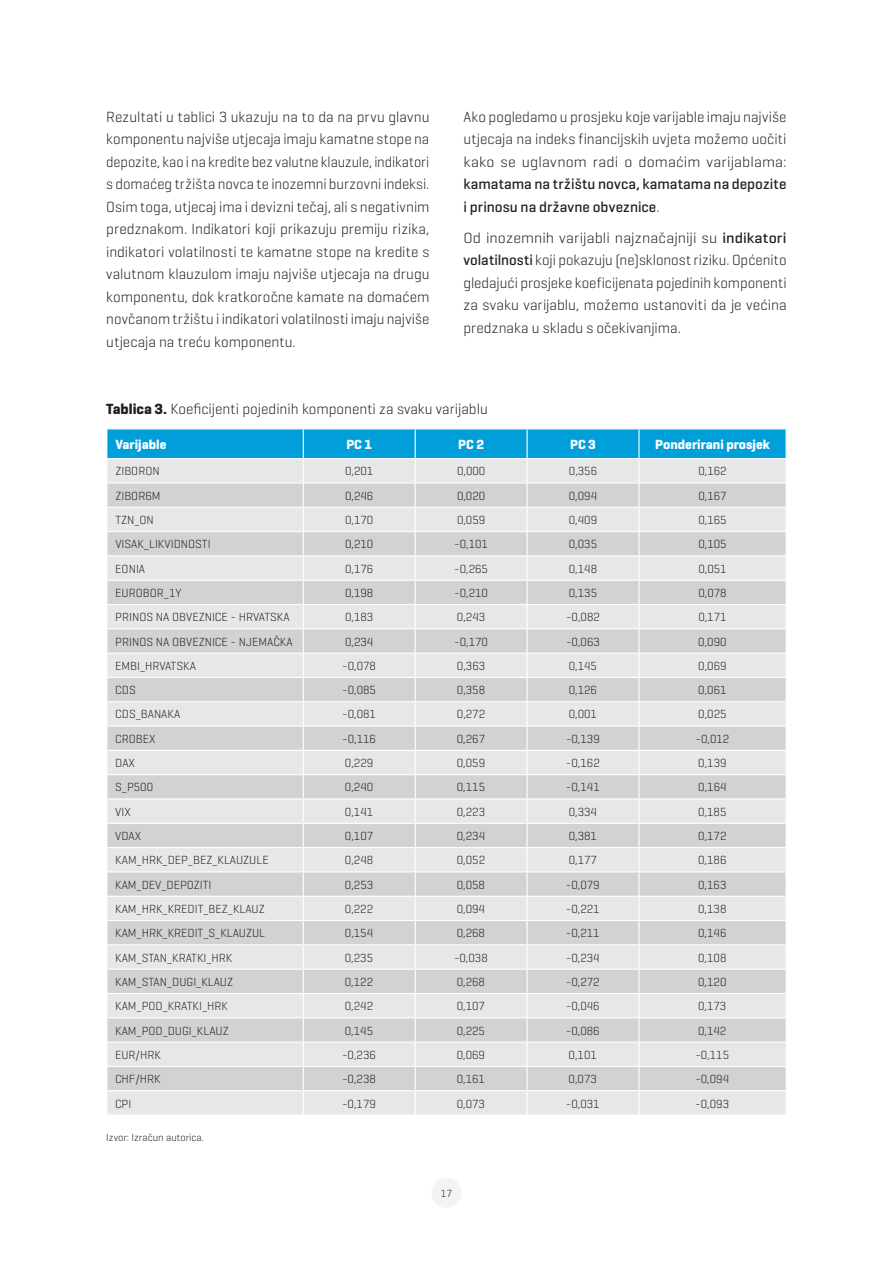
<style>
.page{position:relative;width:893px;height:1263px;background:#fff}
.page>*{position:absolute;margin:0;border:0;box-sizing:border-box;transform-origin:0 0}
.t1{font:300 15px/22.5px "Geogrotesque";color:#231f20;text-align:justify}
.t2{font:300 15px/22.5px "Geogrotesque";color:#231f20;text-align:justify;scale:1.05 1}
.t3{font:500 15px/22.5px "Geogrotesque";letter-spacing:.005em;color:#231f20}
.t4{font:700 13.5px "Geogrotesque";color:#fff}
.t5{font:300 12px "Geogrotesque";color:#231f20}
.t6{font:300 10.5px "Geogrotesque";color:#231f20}
.s1{font-weight:300}
.s2{font-weight:500}
.s3{font-weight:700}
</style>
<div class="page">
<div style="left:431px;top:1178px;width:31px;height:30px;background:#f2f3f4;border-radius:50%"></div>
<svg style="left:106px;top:429px;width:680px;height:685px;background:#d4dce0"></svg>
<hr style="left:785px;top:1091px;width:2px;height:23px;background:#fff">
<p class="t1" style="left:106px;top:105px;width:325px">Rezultati u tablici 3 ukazuju na to da na prvu glavnu komponentu najviše utjecaja imaju kamatne stope na depozite, kao i na kredite bez valutne klauzule, indikatori s domaćeg tržišta novca te inozemni burzovni indeksi.<br>Osim toga, utjecaj ima i devizni tečaj, ali s negativnim predznakom. Indikatori koji prikazuju premiju rizika, indikatori volatilnosti te kamatne stope na kredite s valutnom klauzulom imaju najviše utjecaja na drugu komponentu, dok kratkoročne kamate na domaćem novčanom tržištu i indikatori volatilnosti imaju najviše utjecaja na treću komponentu.</p>
<p class="t1" style="left:463px;top:105px;width:325px">Ako pogledamo u prosjeku koje varijable imaju najviše utjecaja na indeks financijskih uvjeta možemo uočiti kako se uglavnom radi o domaćim varijablama:</p>
<p class="t3" style="left:463px;top:173px;width:325px">kamatama na tržištu novca, kamatama na depozite i prinosu na državne obveznice<span class="s1">.</span></p>
<p class="t2" style="left:463px;top:226px;width:309px">Od inozemnih varijabli najznačajniji su <span class="s2">indikatori volatilnosti</span> koji pokazuju (ne)sklonost riziku. Općenito gledajući prosjeke koeficijenata pojedinih komponenti za svaku varijablu, možemo ustanoviti da je većina predznaka u skladu s očekivanjima.</p>
<p class="t1" style="left:106px;top:397px;width:383px"><span class="s3">Tablica 3.</span> Koeficijenti pojedinih komponenti za svaku varijablu</p>
<p class="t4" style="left:115px;top:436px;width:53px">Varijable</p>
<p class="t4" style="left:346px;top:436px;width:27px">PC 1</p>
<p class="t4" style="left:458px;top:436px;width:27px">PC 2</p>
<p class="t4" style="left:570px;top:436px;width:27px">PC 3</p>
<p class="t4" style="left:655px;top:436px;width:116px">Ponderirani prosjek</p>
<p class="t5" style="left:115px;top:464px;width:46px">ZIBORON</p>
<p class="t5" style="left:345px;top:464px;width:30px">0,201</p>
<p class="t5" style="left:457px;top:464px;width:30px">0,000</p>
<p class="t5" style="left:569px;top:464px;width:30px">0,356</p>
<p class="t5" style="left:698px;top:464px;width:30px">0,162</p>
<p class="t5" style="left:115px;top:488px;width:47px">ZIBOR6M</p>
<p class="t5" style="left:345px;top:488px;width:30px">0,246</p>
<p class="t5" style="left:457px;top:488px;width:30px">0,020</p>
<p class="t5" style="left:569px;top:488px;width:30px">0,094</p>
<p class="t5" style="left:698px;top:488px;width:30px">0,167</p>
<p class="t5" style="left:115px;top:512px;width:40px">TZN_ON</p>
<p class="t5" style="left:345px;top:512px;width:30px">0,170</p>
<p class="t5" style="left:457px;top:512px;width:30px">0,059</p>
<p class="t5" style="left:569px;top:512px;width:30px">0,409</p>
<p class="t5" style="left:698px;top:512px;width:30px">0,165</p>
<p class="t5" style="left:115px;top:537px;width:97px">VISAK_LIKVIDNOSTI</p>
<p class="t5" style="left:345px;top:537px;width:30px">0,210</p>
<p class="t5" style="left:454px;top:537px;width:35px">-0,101</p>
<p class="t5" style="left:569px;top:537px;width:30px">0,035</p>
<p class="t5" style="left:698px;top:537px;width:30px">0,105</p>
<p class="t5" style="left:115px;top:561px;width:31px">EONIA</p>
<p class="t5" style="left:345px;top:561px;width:30px">0,176</p>
<p class="t5" style="left:454px;top:561px;width:35px">-0,265</p>
<p class="t5" style="left:569px;top:561px;width:30px">0,148</p>
<p class="t5" style="left:698px;top:561px;width:30px">0,051</p>
<p class="t5" style="left:115px;top:585px;width:68px">EUROBOR_1Y</p>
<p class="t5" style="left:345px;top:585px;width:30px">0,198</p>
<p class="t5" style="left:454px;top:585px;width:35px">-0,210</p>
<p class="t5" style="left:569px;top:585px;width:30px">0,135</p>
<p class="t5" style="left:698px;top:585px;width:30px">0,078</p>
<p class="t5" style="left:115px;top:610px;width:176px">PRINOS NA OBVEZNICE - HRVATSKA</p>
<p class="t5" style="left:345px;top:610px;width:30px">0,183</p>
<p class="t5" style="left:457px;top:610px;width:30px">0,243</p>
<p class="t5" style="left:566px;top:610px;width:35px">-0,082</p>
<p class="t5" style="left:698px;top:610px;width:30px">0,171</p>
<p class="t5" style="left:115px;top:634px;width:179px">PRINOS NA OBVEZNICE - NJEMAČKA</p>
<p class="t5" style="left:345px;top:634px;width:30px">0,234</p>
<p class="t5" style="left:454px;top:634px;width:35px">-0,170</p>
<p class="t5" style="left:566px;top:634px;width:35px">-0,063</p>
<p class="t5" style="left:698px;top:634px;width:30px">0,090</p>
<p class="t5" style="left:115px;top:658px;width:82px">EMBI_HRVATSKA</p>
<p class="t5" style="left:342px;top:658px;width:35px">-0,078</p>
<p class="t5" style="left:457px;top:658px;width:30px">0,363</p>
<p class="t5" style="left:569px;top:658px;width:30px">0,145</p>
<p class="t5" style="left:698px;top:658px;width:30px">0,069</p>
<p class="t5" style="left:115px;top:682px;width:22px">CDS</p>
<p class="t5" style="left:342px;top:682px;width:35px">-0,085</p>
<p class="t5" style="left:457px;top:682px;width:30px">0,358</p>
<p class="t5" style="left:569px;top:682px;width:30px">0,126</p>
<p class="t5" style="left:698px;top:682px;width:30px">0,061</p>
<p class="t5" style="left:115px;top:707px;width:67px">CDS_BANAKA</p>
<p class="t5" style="left:342px;top:707px;width:35px">-0,081</p>
<p class="t5" style="left:457px;top:707px;width:30px">0,272</p>
<p class="t5" style="left:569px;top:707px;width:30px">0,001</p>
<p class="t5" style="left:698px;top:707px;width:30px">0,025</p>
<p class="t5" style="left:115px;top:731px;width:42px">CROBEX</p>
<p class="t5" style="left:342px;top:731px;width:35px">-0,116</p>
<p class="t5" style="left:457px;top:731px;width:30px">0,267</p>
<p class="t5" style="left:566px;top:731px;width:35px">-0,139</p>
<p class="t5" style="left:695px;top:731px;width:35px">-0,012</p>
<p class="t5" style="left:115px;top:755px;width:21px">DAX</p>
<p class="t5" style="left:345px;top:755px;width:30px">0,229</p>
<p class="t5" style="left:457px;top:755px;width:30px">0,059</p>
<p class="t5" style="left:566px;top:755px;width:35px">-0,162</p>
<p class="t5" style="left:698px;top:755px;width:30px">0,139</p>
<p class="t5" style="left:115px;top:780px;width:39px">S_P500</p>
<p class="t5" style="left:345px;top:780px;width:30px">0,240</p>
<p class="t5" style="left:457px;top:780px;width:30px">0,115</p>
<p class="t5" style="left:566px;top:780px;width:35px">-0,141</p>
<p class="t5" style="left:698px;top:780px;width:30px">0,164</p>
<p class="t5" style="left:115px;top:804px;width:17px">VIX</p>
<p class="t5" style="left:345px;top:804px;width:30px">0,141</p>
<p class="t5" style="left:457px;top:804px;width:30px">0,223</p>
<p class="t5" style="left:569px;top:804px;width:30px">0,334</p>
<p class="t5" style="left:698px;top:804px;width:30px">0,185</p>
<p class="t5" style="left:115px;top:828px;width:28px">VDAX</p>
<p class="t5" style="left:345px;top:828px;width:30px">0,107</p>
<p class="t5" style="left:457px;top:828px;width:30px">0,234</p>
<p class="t5" style="left:569px;top:828px;width:30px">0,381</p>
<p class="t5" style="left:698px;top:828px;width:30px">0,172</p>
<p class="t5" style="left:115px;top:853px;width:155px">KAM_HRK_DEP_BEZ_KLAUZULE</p>
<p class="t5" style="left:345px;top:853px;width:30px">0,248</p>
<p class="t5" style="left:457px;top:853px;width:30px">0,052</p>
<p class="t5" style="left:569px;top:853px;width:30px">0,177</p>
<p class="t5" style="left:698px;top:853px;width:30px">0,186</p>
<p class="t5" style="left:115px;top:877px;width:98px">KAM_DEV_DEPOZITI</p>
<p class="t5" style="left:345px;top:877px;width:30px">0,253</p>
<p class="t5" style="left:457px;top:877px;width:30px">0,058</p>
<p class="t5" style="left:566px;top:877px;width:35px">-0,079</p>
<p class="t5" style="left:698px;top:877px;width:30px">0,163</p>
<p class="t5" style="left:115px;top:901px;width:151px">KAM_HRK_KREDIT_BEZ_KLAUZ</p>
<p class="t5" style="left:345px;top:901px;width:30px">0,222</p>
<p class="t5" style="left:457px;top:901px;width:30px">0,094</p>
<p class="t5" style="left:566px;top:901px;width:35px">-0,221</p>
<p class="t5" style="left:698px;top:901px;width:30px">0,138</p>
<p class="t5" style="left:115px;top:926px;width:152px">KAM_HRK_KREDIT_S_KLAUZUL</p>
<p class="t5" style="left:345px;top:926px;width:30px">0,154</p>
<p class="t5" style="left:457px;top:926px;width:30px">0,268</p>
<p class="t5" style="left:566px;top:926px;width:35px">-0,211</p>
<p class="t5" style="left:698px;top:926px;width:30px">0,146</p>
<p class="t5" style="left:115px;top:950px;width:119px">KAM_STAN_KRATKI_HRK</p>
<p class="t5" style="left:345px;top:950px;width:30px">0,235</p>
<p class="t5" style="left:454px;top:950px;width:35px">-0,038</p>
<p class="t5" style="left:566px;top:950px;width:35px">-0,234</p>
<p class="t5" style="left:698px;top:950px;width:30px">0,108</p>
<p class="t5" style="left:115px;top:974px;width:119px">KAM_STAN_DUGI_KLAUZ</p>
<p class="t5" style="left:345px;top:974px;width:30px">0,122</p>
<p class="t5" style="left:457px;top:974px;width:30px">0,268</p>
<p class="t5" style="left:566px;top:974px;width:35px">-0,272</p>
<p class="t5" style="left:698px;top:974px;width:30px">0,120</p>
<p class="t5" style="left:115px;top:999px;width:114px">KAM_POD_KRATKI_HRK</p>
<p class="t5" style="left:345px;top:999px;width:30px">0,242</p>
<p class="t5" style="left:457px;top:999px;width:30px">0,107</p>
<p class="t5" style="left:566px;top:999px;width:35px">-0,046</p>
<p class="t5" style="left:698px;top:999px;width:30px">0,173</p>
<p class="t5" style="left:115px;top:1023px;width:115px">KAM_POD_DUGI_KLAUZ</p>
<p class="t5" style="left:345px;top:1023px;width:30px">0,145</p>
<p class="t5" style="left:457px;top:1023px;width:30px">0,225</p>
<p class="t5" style="left:566px;top:1023px;width:35px">-0,086</p>
<p class="t5" style="left:698px;top:1023px;width:30px">0,142</p>
<p class="t5" style="left:115px;top:1047px;width:47px">EUR/HRK</p>
<p class="t5" style="left:342px;top:1047px;width:35px">-0,236</p>
<p class="t5" style="left:457px;top:1047px;width:30px">0,069</p>
<p class="t5" style="left:569px;top:1047px;width:30px">0,101</p>
<p class="t5" style="left:695px;top:1047px;width:35px">-0,115</p>
<p class="t5" style="left:115px;top:1071px;width:47px">CHF/HRK</p>
<p class="t5" style="left:342px;top:1071px;width:35px">-0,238</p>
<p class="t5" style="left:457px;top:1071px;width:30px">0,161</p>
<p class="t5" style="left:569px;top:1071px;width:30px">0,073</p>
<p class="t5" style="left:695px;top:1071px;width:35px">-0,094</p>
<p class="t5" style="left:115px;top:1096px;width:18px">CPI</p>
<p class="t5" style="left:342px;top:1096px;width:35px">-0,179</p>
<p class="t5" style="left:457px;top:1096px;width:30px">0,073</p>
<p class="t5" style="left:566px;top:1096px;width:35px">-0,031</p>
<p class="t5" style="left:695px;top:1096px;width:35px">-0,093</p>
<p class="t6" style="left:106px;top:1131px;width:99px">Izvor: Izračun autorica.</p>
<p class="t6" style="left:441px;top:1187px;width:13px">17</p>
</div>
